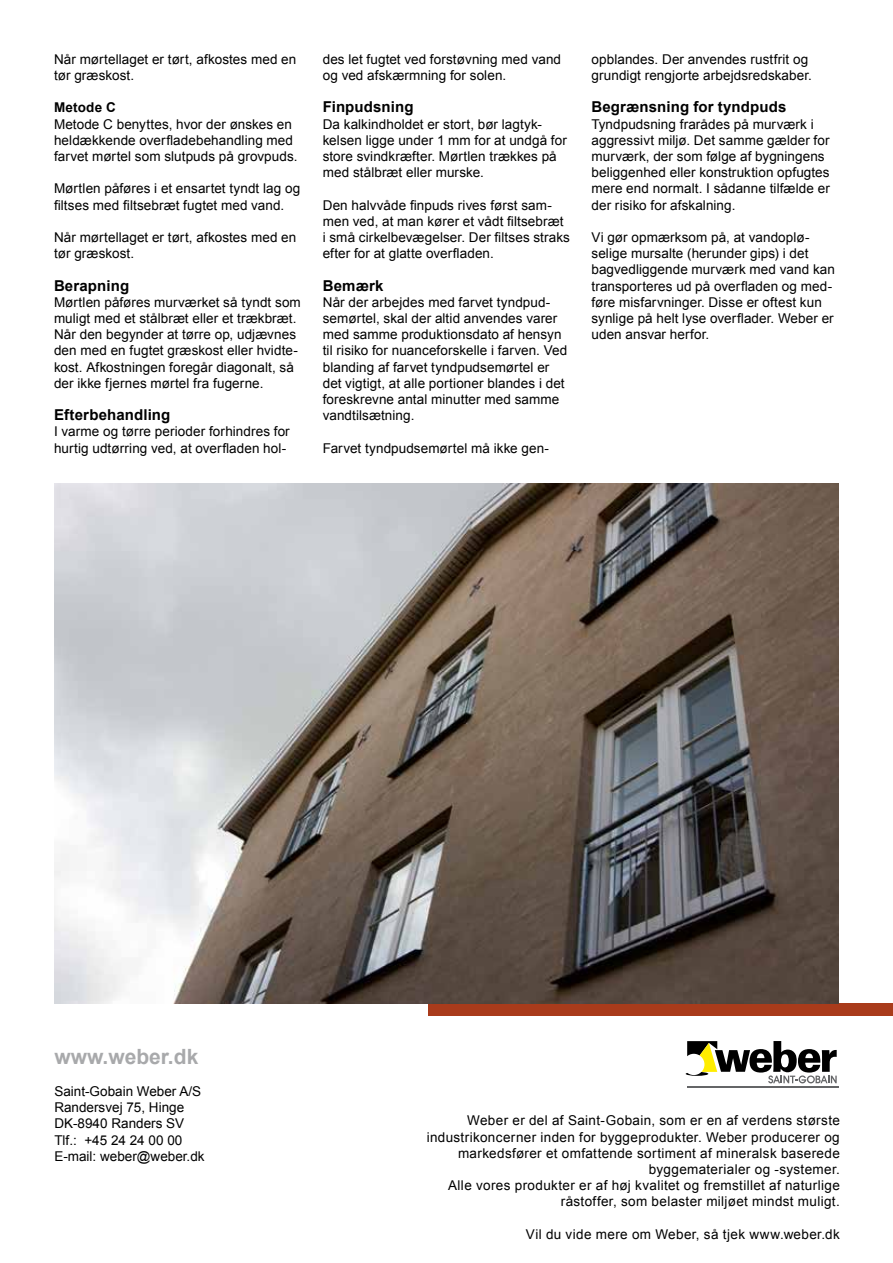
<style>
.page{position:relative;width:893px;height:1263px;background:#fff}
.page>*{position:absolute;margin:0;border:0;box-sizing:border-box;transform-origin:0 0}
.t1{font:700 21px "Arial";color:#a8a9ab}
.t2{font:700 15px "Arial";letter-spacing:.01em;color:#000}
.t3{font:13.5px/16.2px "Arial";letter-spacing:.01em;color:#000}
.t4{font:13.5px "Arial";letter-spacing:.03em;color:#000}
.t5{font:700 13.5px "Arial";letter-spacing:.015em;color:#000}
</style>
<div class="page">
<hr style="left:687px;top:1086px;width:152px;height:1px;background:#646567">
<svg style="left:687px;top:1041px;width:150px;height:42px"></svg>
<svg style="left:686px;top:1072px;width:22px;height:4px"></svg>
<div style="left:683px;top:1054px;width:21px;height:21px;background:#fff;border-radius:50%"></div>
<div style="left:428px;top:1003px;width:465px;height:13px;background:#a93b1b"></div>
<img style="left:54px;top:484px;width:785px;height:519px">
<p class="t3" style="left:54px;top:51px;width:244px">Når mørtellaget er tørt, afkostes med en tør græskost.</p>
<p class="t5" style="left:54px;top:99px;width:63px">Metode C</p>
<p class="t3" style="left:54px;top:116px;width:245px">Metode C benyttes, hvor der ønskes en heldækkende overfladebehandling med farvet mørtel som slutpuds på grovpuds.</p>
<p class="t3" style="left:54px;top:181px;width:248px">Mørtlen påføres i et ensartet tyndt lag og filtses med filtsebræt fugtet med vand.</p>
<p class="t3" style="left:54px;top:229px;width:244px">Når mørtellaget er tørt, afkostes med en tør græskost.</p>
<p class="t2" style="left:54px;top:275px;width:77px">Berapning</p>
<p class="t3" style="left:54px;top:294px;width:248px">Mørtlen påføres murværket så tyndt som muligt med et stålbræt eller et trækbræt.<br>Når den begynder at tørre op, udjævnes den med en fugtet græskost eller hvidte&shy;kost. Afkostningen foregår diagonalt, så der ikke fjernes mørtel fra fugerne.</p>
<p class="t2" style="left:54px;top:405px;width:118px">Efterbehandling</p>
<p class="t3" style="left:54px;top:424px;width:237px">I varme og tørre perioder forhindres for hurtig udtørring ved, at overfladen hol-</p>
<p class="t3" style="left:323px;top:51px;width:240px">des let fugtet ved forstøvning med vand og ved afskærmning for solen.</p>
<p class="t2" style="left:323px;top:97px;width:92px">Finpudsning</p>
<p class="t3" style="left:323px;top:116px;width:246px">Da kalkindholdet er stort, bør lagtyk&shy;kelsen ligge under 1 mm for at undgå for store svindkræfter. Mørtlen trækkes på med stålbræt eller murske.</p>
<p class="t3" style="left:323px;top:197px;width:249px">Den halvvåde finpuds rives først sam&shy;men ved, at man kører et vådt filtsebræt i små cirkelbevægelser. Der filtses straks efter for at glatte overfladen.</p>
<p class="t2" style="left:323px;top:275px;width:62px">Bemærk</p>
<p class="t3" style="left:323px;top:294px;width:246px">Når der arbejdes med farvet tyndpud&shy;semørtel, skal der altid anvendes varer med samme produktionsdato af hensyn til risiko for nuanceforskelle i farven. Ved blanding af farvet tyndpudsemørtel er det vigtigt, at alle portioner blandes i det foreskrevne antal minutter med samme vandtilsætning.</p>
<p class="t3" style="left:323px;top:440px;width:228px">Farvet tyndpudsemørtel må ikke gen-</p>
<p class="t3" style="left:591px;top:51px;width:222px">opblandes. Der anvendes rustfrit og grundigt rengjorte arbejdsredskaber.</p>
<p class="t2" style="left:591px;top:97px;width:197px">Begrænsning for tyndpuds</p>
<p class="t3" style="left:591px;top:116px;width:240px">Tyndpudsning frarådes på murværk i aggressivt miljø. Det samme gælder for murværk, der som følge af bygningens beliggenhed eller konstruktion opfugtes mere end normalt. I sådanne tilfælde er der risiko for afskalning.</p>
<p class="t3" style="left:591px;top:229px;width:245px">Vi gør opmærksom på, at vandoplø&shy;selige mursalte (herunder gips) i det bagvedliggende murværk med vand kan transporteres ud på overfladen og med&shy;føre misfarvninger. Disse er oftest kun synlige på helt lyse overflader. Weber er uden ansvar herfor.</p>
<h1 class="t1" style="left:54px;top:1042px;width:145px">www.weber.dk</h1>
<p class="t3" style="left:54px;top:1083px;width:152px">Saint-Gobain Weber A/S<br>Randersvej 75, Hinge<br>DK-8940 Randers SV<br>Tlf.: +45 24 24 00 00<br>E-mail: weber@weber.dk</p>
<p class="t3" style="left:427px;top:1113px;width:415px;text-align:right">Weber er del af Saint-Gobain, som er en af verdens største industrikoncerner inden for byggeprodukter. Weber producerer og markedsfører et omfattende sortiment af mineralsk baserede byggematerialer og -systemer.<br>Alle vores produkter er af høj kvalitet og fremstillet af naturlige råstoffer, som belaster miljøet mindst muligt.</p>
<p class="t4" style="left:526px;top:1225px;width:315px">Vil du vide mere om Weber, så tjek www.weber.dk</p>
</div>
